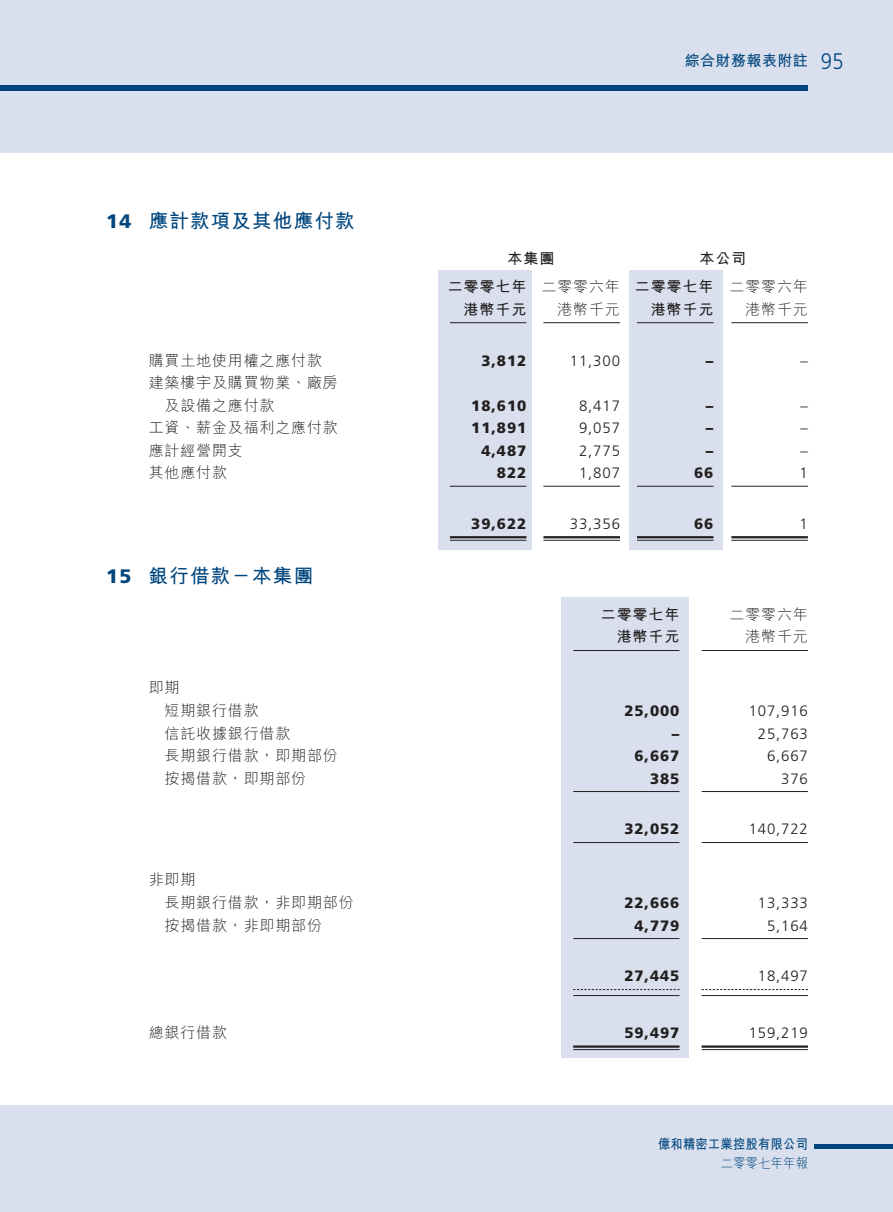
<style>
.page{position:relative;width:893px;height:1212px;background:#fff}
.page>*{position:absolute;margin:0;border:0;box-sizing:border-box;transform-origin:0 0}
.t1{font:700 19.5px "M Hei HK";letter-spacing:.06em;color:#00467e}
.t2{font:300 15px/23px "M Hei HK";letter-spacing:.055em;color:#231f20}
.t3{font:300 15px "Frutiger LT Std";letter-spacing:.055em;color:#231f20}
.t4{font:900 15px "Frutiger LT Std";letter-spacing:.06em;color:#231f20}
.t5{font:700 15px/28.5px "M Hei HK";letter-spacing:.06em;color:#231f20}
.t6{font:700 15px "M Hei HK";letter-spacing:.03em;color:#00467e}
.t7{font:700 13.5px/18.8px "M Hei HK";letter-spacing:.03em;color:#00467e;text-align:right;scale:.9 1}
.s1{font-family:"Frutiger LT Std";font-weight:900}
.s2{font-family:"Frutiger LT Std";font-weight:300;font-size:22.5px}
.s3{font-weight:300}
</style>
<div class="page">
<div style="left:438px;top:270px;width:93px;height:279px;background:#d9dfec"></div>
<div style="left:629px;top:270px;width:94px;height:279px;background:#d9dfec"></div>
<hr style="left:450px;top:322px;width:76px;height:1px;background:#231f20">
<hr style="left:543px;top:322px;width:77px;height:1px;background:#231f20">
<hr style="left:637px;top:322px;width:76px;height:1px;background:#231f20">
<hr style="left:731px;top:322px;width:77px;height:1px;background:#231f20">
<hr style="left:450px;top:486px;width:76px;height:1px;background:#231f20">
<hr style="left:543px;top:486px;width:77px;height:1px;background:#231f20">
<hr style="left:637px;top:486px;width:76px;height:1px;background:#231f20">
<hr style="left:731px;top:486px;width:77px;height:1px;background:#231f20">
<hr style="left:450px;top:536px;width:76px;height:2px;background:#231f20">
<hr style="left:450px;top:540px;width:76px;height:1px;background:#231f20">
<hr style="left:543px;top:536px;width:77px;height:2px;background:#231f20">
<hr style="left:543px;top:540px;width:77px;height:1px;background:#231f20">
<hr style="left:637px;top:536px;width:76px;height:2px;background:#231f20">
<hr style="left:637px;top:540px;width:76px;height:1px;background:#231f20">
<hr style="left:731px;top:536px;width:77px;height:2px;background:#231f20">
<hr style="left:731px;top:540px;width:77px;height:1px;background:#231f20">
<div style="left:561px;top:598px;width:128px;height:460px;background:#d9dfec"></div>
<hr style="left:573px;top:650px;width:106px;height:1px;background:#231f20">
<hr style="left:702px;top:650px;width:106px;height:1px;background:#231f20">
<hr style="left:573px;top:791px;width:106px;height:1px;background:#231f20">
<hr style="left:702px;top:791px;width:106px;height:1px;background:#231f20">
<hr style="left:573px;top:842px;width:106px;height:1px;background:#231f20">
<hr style="left:702px;top:842px;width:106px;height:1px;background:#231f20">
<hr style="left:573px;top:938px;width:106px;height:1px;background:#231f20">
<hr style="left:702px;top:938px;width:106px;height:1px;background:#231f20">
<svg style="left:573px;top:989px;width:106px;height:1px"></svg>
<svg style="left:702px;top:989px;width:106px;height:1px"></svg>
<hr style="left:573px;top:995px;width:106px;height:1px;background:#231f20">
<hr style="left:702px;top:995px;width:106px;height:1px;background:#231f20">
<hr style="left:573px;top:1045px;width:106px;height:3px;background:#231f20">
<hr style="left:573px;top:1049px;width:106px;height:1px;background:#231f20">
<hr style="left:702px;top:1045px;width:106px;height:3px;background:#231f20">
<hr style="left:702px;top:1049px;width:106px;height:1px;background:#231f20">
<div style="left:0;top:1106px;width:893px;height:106px;background:#d9dfec"></div>
<div style="left:0;top:0;width:893px;height:153px;background:#d9dfec"></div>
<hr style="left:814px;top:1144px;width:79px;height:4px;background:#00467e">
<div style="left:0;top:85px;width:808px;height:6px;background:#00467e"></div>
<p class="t1" style="left:106px;top:207px;width:250px"><span class="s1">14</span> 應計款項及其他應付款</p>
<p class="t6" style="left:685px;top:50px;width:161px">綜合財務報表附註 <span class="s2">95</span></p>
<p class="t5" style="left:508px;top:243px;width:48px">本集團</p>
<p class="t5" style="left:448px;top:243px;width:362px;text-indent:252px">本公司<br>二零零七年 <span class="s3">二零零六年</span> 二零零七年 <span class="s3">二零零六年</span></p>
<p class="t5" style="left:464px;top:294px;width:64px">港幣千元</p>
<p class="t2" style="left:557px;top:297px;width:64px">港幣千元</p>
<p class="t5" style="left:651px;top:294px;width:64px">港幣千元</p>
<p class="t2" style="left:745px;top:297px;width:64px">港幣千元</p>
<p class="t2" style="left:149px;top:348px;width:175px">購買土地使用權之應付款</p>
<p class="t4" style="left:481px;top:351px;width:46px">3,812</p>
<p class="t3" style="left:570px;top:352px;width:52px">11,300</p>
<p class="t4" style="left:706px;top:351px;width:9px">–</p>
<p class="t3" style="left:800px;top:352px;width:9px">–</p>
<p class="t2" style="left:165px;top:370px;width:175px;text-indent:-16px">建築樓宇及購買物業、廠房及設備之應付款</p>
<p class="t4" style="left:471px;top:397px;width:57px">18,610</p>
<p class="t3" style="left:579px;top:397px;width:42px">8,417</p>
<p class="t4" style="left:706px;top:397px;width:9px">–</p>
<p class="t3" style="left:800px;top:397px;width:9px">–</p>
<p class="t2" style="left:149px;top:415px;width:191px">工資、薪金及福利之應付款</p>
<p class="t4" style="left:471px;top:419px;width:57px">11,891</p>
<p class="t3" style="left:579px;top:419px;width:42px">9,057</p>
<p class="t4" style="left:706px;top:419px;width:9px">–</p>
<p class="t3" style="left:800px;top:419px;width:9px">–</p>
<p class="t2" style="left:149px;top:438px;width:96px">應計經營開支</p>
<p class="t4" style="left:481px;top:441px;width:46px">4,487</p>
<p class="t3" style="left:579px;top:442px;width:42px">2,775</p>
<p class="t4" style="left:706px;top:441px;width:9px">–</p>
<p class="t3" style="left:800px;top:442px;width:9px">–</p>
<p class="t2" style="left:149px;top:460px;width:80px">其他應付款</p>
<p class="t4" style="left:497px;top:464px;width:31px">822</p>
<p class="t3" style="left:579px;top:464px;width:42px">1,807</p>
<p class="t4" style="left:694px;top:464px;width:21px">66</p>
<p class="t3" style="left:800px;top:464px;width:10px">1</p>
<p class="t4" style="left:471px;top:515px;width:57px">39,622</p>
<p class="t3" style="left:570px;top:515px;width:52px">33,356</p>
<p class="t4" style="left:694px;top:515px;width:21px">66</p>
<p class="t3" style="left:800px;top:515px;width:10px">1</p>
<p class="t1" style="left:106px;top:562px;width:208px"><span class="s1">15</span> 銀行借款－本集團</p>
<p class="t5" style="left:601px;top:599px;width:80px">二零零七年</p>
<p class="t2" style="left:730px;top:602px;width:80px">二零零六年</p>
<p class="t5" style="left:617px;top:621px;width:64px">港幣千元</p>
<p class="t2" style="left:745px;top:625px;width:64px">港幣千元</p>
<p class="t2" style="left:165px;top:676px;width:96px;text-indent:-16px">即期<br>短期銀行借款</p>
<p class="t4" style="left:624px;top:702px;width:57px">25,000</p>
<p class="t3" style="left:749px;top:703px;width:61px">107,916</p>
<p class="t2" style="left:165px;top:721px;width:127px">信託收據銀行借款</p>
<p class="t4" style="left:672px;top:724px;width:9px">–</p>
<p class="t3" style="left:758px;top:725px;width:52px">25,763</p>
<p class="t2" style="left:165px;top:744px;width:175px">長期銀行借款，即期部份</p>
<p class="t4" style="left:634px;top:747px;width:46px">6,667</p>
<p class="t3" style="left:767px;top:748px;width:42px">6,667</p>
<p class="t2" style="left:165px;top:766px;width:143px">按揭借款，即期部份</p>
<p class="t4" style="left:650px;top:769px;width:31px">385</p>
<p class="t3" style="left:781px;top:770px;width:28px">376</p>
<p class="t4" style="left:624px;top:820px;width:57px">32,052</p>
<p class="t3" style="left:749px;top:821px;width:61px">140,722</p>
<p class="t2" style="left:165px;top:868px;width:191px;text-indent:-16px">非即期<br>長期銀行借款，非即期部份</p>
<p class="t4" style="left:624px;top:894px;width:57px">22,666</p>
<p class="t3" style="left:758px;top:895px;width:52px">13,333</p>
<p class="t2" style="left:165px;top:913px;width:159px">按揭借款，非即期部份</p>
<p class="t4" style="left:634px;top:916px;width:46px">4,779</p>
<p class="t3" style="left:767px;top:917px;width:42px">5,164</p>
<p class="t4" style="left:624px;top:967px;width:57px">27,445</p>
<p class="t3" style="left:758px;top:968px;width:52px">18,497</p>
<p class="t2" style="left:149px;top:1021px;width:80px">總銀行借款</p>
<p class="t4" style="left:624px;top:1024px;width:57px">59,497</p>
<p class="t3" style="left:749px;top:1025px;width:61px">159,219</p>
<p class="t7" style="left:658px;top:1134px;width:168px">億和精密工業控股有限公司<span class="s3">二零零七年年報</span></p>
</div>
